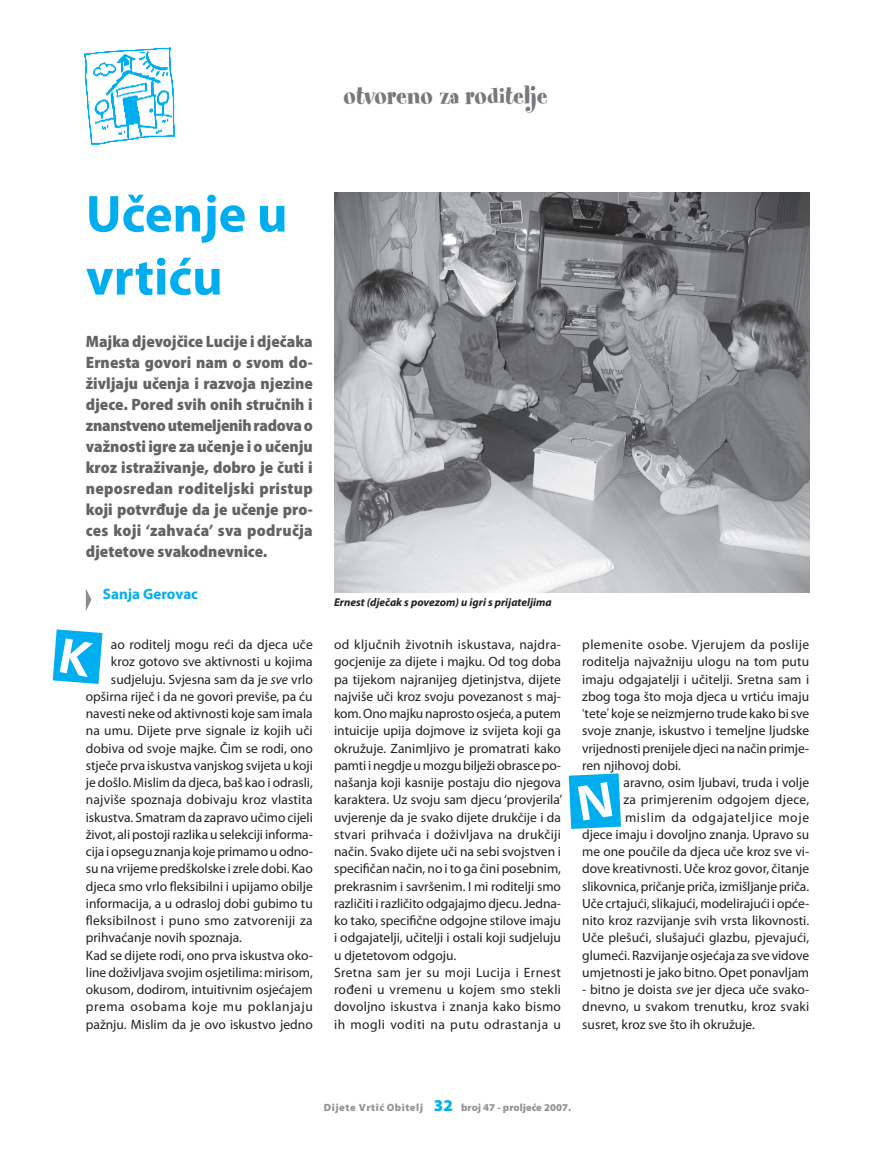
<style>
.page{position:relative;width:893px;height:1170px;background:#fff}
.page>*{position:absolute;margin:0;border:0;box-sizing:border-box;transform-origin:0 0}
.t1{font:700 52.5px/63px "Myriad Pro";color:#00aeef}
.t2{font:27px "Spumoni LP";letter-spacing:.01em;color:#76787b}
.t3{font:900 semi-condensed 16.5px/21px "Myriad Pro";color:#636366;text-align:justify}
.t4{font:700 15px "Myriad Pro";color:#00aeef}
.t5{font:13.5px/17.2px "Myriad Pro";color:#231f20;text-align:justify}
.t6{font:13.5px "Myriad Pro";letter-spacing:.02em;color:#231f20}
.t7{font:13.5px "Myriad Pro";letter-spacing:.045em;color:#231f20}
.t8{font:italic 700 11.25px "Myriad Pro";color:#231f20}
.t9{font:900 10.5px "Myriad Pro";letter-spacing:.05em;color:#939598}
.s1{font-style:italic}
.s2{font-family:"Arial Narrow"}
.s3{font-size:16.5px;color:#00aeef}
</style>
<div class="page">
<img style="left:84px;top:47px;width:91px;height:98px">
<img style="left:334px;top:192px;width:475px;height:401px">
<svg style="left:86px;top:589px;width:5px;height:22px"></svg>
<svg style="left:568px;top:773px;width:53px;height:56px;background:#1ab6f0"></svg>
<svg style="left:53px;top:629px;width:49px;height:55px;background:#21b8f1"></svg>
<h2 class="t2" style="left:343px;top:86px;width:205px">otvoreno za roditelje</h2>
<h1 class="t1" style="left:86px;top:186px;width:203px">Učenje u vrtiću</h1>
<p class="t3" style="left:86px;top:332px;width:228px">Majka djevojčice Lucije i dječaka Ernesta govori nam o svom do&shy;življaju učenja i razvoja njezine djece. Pored svih onih stručnih i znanstveno utemeljenih radova o važnosti igre za učenje i o učenju kroz istraživanje, dobro je čuti i neposredan roditeljski pristup koji potvrđuje da je učenje pro&shy;ces koji ‘zahvaća’ sva područja djetetove svakodnevnice.</p>
<p class="t4" style="left:103px;top:588px;width:97px">Sanja Gerovac</p>
<p class="t5" style="left:111px;top:636px;width:203px">ao roditelj mogu reći da djeca uče</p>
<p class="t5" style="left:111px;top:654px;width:203px">kroz gotovo sve aktivnosti u kojima</p>
<p class="t5" style="left:111px;top:671px;width:203px">sudjeluju. Svjesna sam da je <span class="s1">sve</span> vrlo</p>
<p class="t5" style="left:86px;top:688px;width:228px">opširna riječ i da ne govori previše, pa ću</p>
<p class="t5" style="left:86px;top:705px;width:228px">navesti neke od aktivnosti koje sam imala</p>
<p class="t5" style="left:86px;top:723px;width:228px">na umu. Dijete prve signale iz kojih uči</p>
<p class="t5" style="left:86px;top:740px;width:228px">dobiva od svoje majke. Čim se rodi, ono</p>
<p class="t5" style="left:86px;top:757px;width:228px">stječe prva iskustva vanjskog svijeta u koji</p>
<p class="t5" style="left:86px;top:774px;width:228px">je došlo. Mislim da djeca, baš kao i odrasli,</p>
<p class="t5" style="left:86px;top:792px;width:228px">najviše spoznaja dobivaju kroz vlastita</p>
<p class="t5" style="left:86px;top:809px;width:228px">iskustva. Smatram da zapravo učimo cijeli</p>
<p class="t5" style="left:86px;top:826px;width:228px">život, ali postoji razlika u selekciji informa-</p>
<p class="t5" style="left:86px;top:843px;width:228px">cija i opsegu znanja koje primamo u odno-</p>
<p class="t5" style="left:86px;top:861px;width:228px">su na vrijeme predškolske i zrele dobi. Kao</p>
<p class="t5" style="left:86px;top:878px;width:228px">djeca smo vrlo fleksibilni i upijamo obilje</p>
<p class="t5" style="left:86px;top:895px;width:228px">informacija, a u odrasloj dobi gubimo tu</p>
<p class="t6" style="left:86px;top:915px;width:228px">fleksibilnost i puno smo zatvoreniji za</p>
<p class="t5" style="left:86px;top:930px;width:158px">prihvaćanje novih spoznaja.</p>
<p class="t5" style="left:86px;top:947px;width:228px">Kad se dijete rodi, ono prva iskustva oko-</p>
<p class="t5" style="left:86px;top:964px;width:228px">line doživljava svojim osjetilima: mirisom,</p>
<p class="t5" style="left:86px;top:981px;width:228px">okusom, dodirom, intuitivnim osjećajem</p>
<p class="t7" style="left:86px;top:1001px;width:228px">prema osobama koje mu poklanjaju</p>
<p class="t5" style="left:86px;top:1016px;width:228px">pažnju. Mislim da je ovo iskustvo jedno</p>
<p class="t8" style="left:334px;top:598px;width:219px">Ernest (dječak s povezom) u igri s prijateljima</p>
<p class="t5" style="left:334px;top:636px;width:230px;text-align:left">od ključnih životnih iskustava, najdra&shy;gocjenije za dijete i majku. Od tog doba pa tijekom najranijeg djetinjstva, dijete najviše uči kroz svoju povezanost s maj&shy;kom. Ono majku naprosto osjeća, a putem intuicije upija dojmove iz svijeta koji ga okružuje. Zanimljivo je promatrati kako pamti i negdje u mozgu bilježi obrasce po&shy;našanja koji kasnije postaju dio njegova karaktera. Uz svoju sam djecu ‘provjerila’ uvjerenje da je svako dijete drukčije i da stvari prihvaća i doživljava na drukčiji način. Svako dijete uči na sebi svojstven i specifičan način, no i to ga čini posebnim, prekrasnim i savršenim. I mi roditelji smo različiti i različito odgajajmo djecu. Jedna&shy;ko tako, specifične odgojne stilove imaju i odgajatelji, učitelji i ostali koji sudjeluju u djetetovom odgoju.<br>Sretna sam jer su moji Lucija i Ernest rođeni u vremenu u kojem smo stekli dovoljno iskustva i znanja kako bismo ih mogli voditi na putu odrastanja u</p>
<p class="t5" style="left:582px;top:636px;width:228px">plemenite osobe. Vjerujem da poslije roditelja najvažniju ulogu na tom putu imaju odgajatelji i učitelji. Sretna sam i zbog toga što moja djeca u vrtiću imaju <span class="s2">‘</span>tete<span class="s2">’</span> koje se neizmjerno trude kako bi sve svoje znanje, iskustvo i temeljne ljudske vrijednosti prenijele djeci na način primje&shy;ren njihovoj dobi.</p>
<p class="t5" style="left:582px;top:774px;width:228px;text-align:right">aravno, osim ljubavi, truda i volje<br>za primjerenim odgojem djece, mislim da odgajateljice moje<br>djece imaju i dovoljno znanja. Upravo su me one poučile da djeca uče kroz sve vi&shy;dove kreativnosti. Uče kroz govor, čitanje slikovnica, pričanje priča, izmišljanje priča.<br>Uče crtajući, slikajući, modelirajući i opće&shy;nito kroz razvijanje svih vrsta likovnosti.<br>Uče plešući, slušajući glazbu, pjevajući, glumeći. Razvijanje osjećaja za sve vidove umjetnosti je jako bitno. Opet ponavljam</p>
<p class="t5" style="left:582px;top:981px;width:228px">- bitno je doista <span class="s1">sve</span> jer djeca uče svako&shy;dnevno, u svakom trenutku, kroz svaki susret, kroz sve što ih okružuje.</p>
<p class="t9" style="left:324px;top:1101px;width:248px">Dijete Vrtić Obitelj <span class="s3">32</span> broj 47 - proljeće 2007.</p>
</div>
